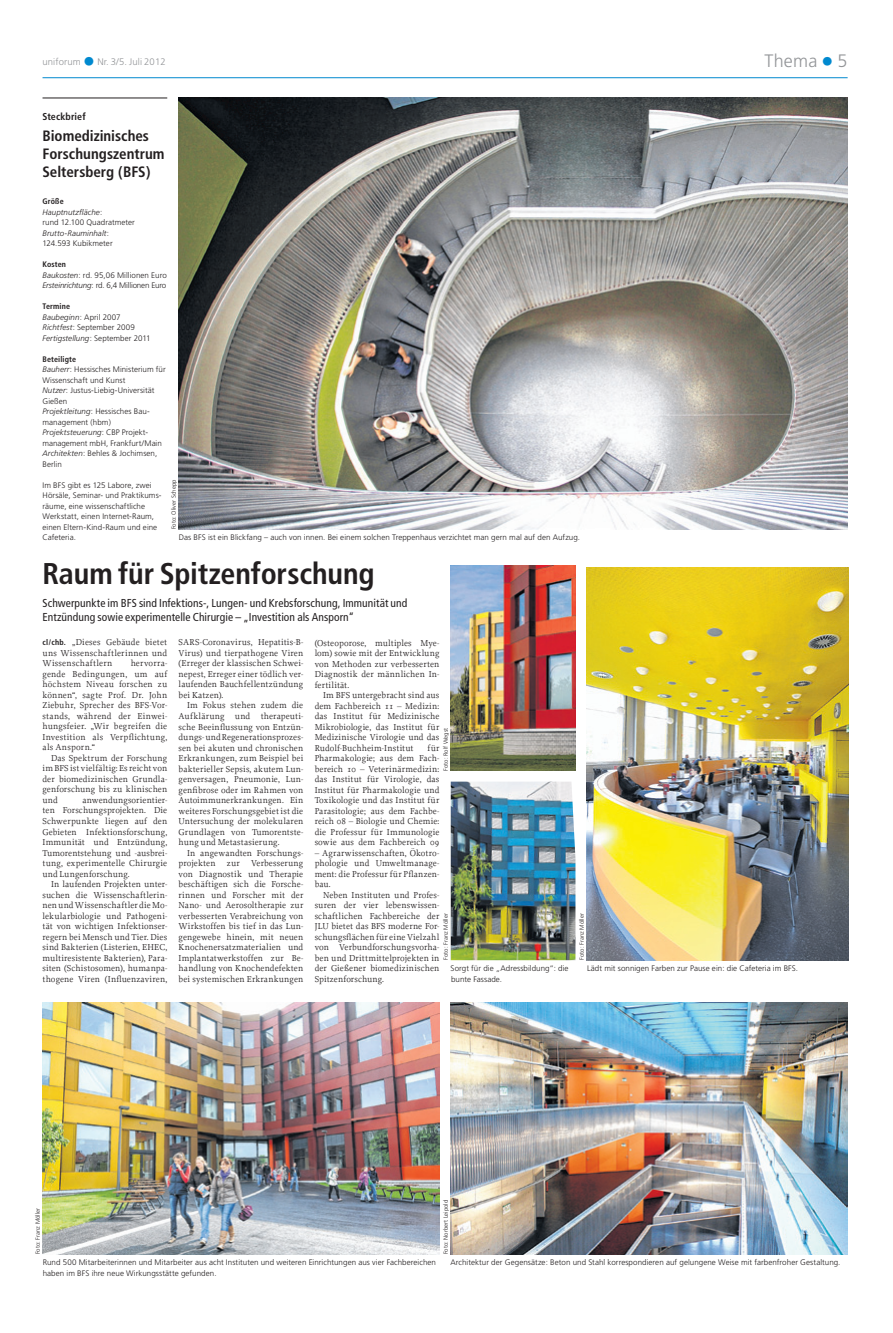
<style>
.page{position:relative;width:893px;height:1333px;background:#fff}
.page>*{position:absolute;margin:0;border:0;box-sizing:border-box;transform-origin:0 0}
.t1{font:700 condensed 30px "Frutiger";letter-spacing:-.005em;color:#231f20}
.t2{font:300 18px "Frutiger";letter-spacing:.01em;color:#939598}
.t3{font:700 condensed 15px/18px "Frutiger";color:#231f20}
.t4{font:condensed 11.5px/13.8px "Frutiger";letter-spacing:.01em;color:#231f20}
.t5{font:700 condensed 10px "Frutiger";letter-spacing:.01em;color:#231f20}
.t6{font:300 9.5px "Frutiger";letter-spacing:.01em;color:#939598}
.t7{font:9px/10.5px "Proforma";letter-spacing:.015em;color:#231f20;text-align:justify}
.t8{font:300 8px/10.5px "Frutiger";letter-spacing:.005em;color:#231f20}
.t9{font:300 6px "Frutiger";color:#231f20}
.s1{font-size:25px;color:#0089cf}
.s2{font-weight:700;font-stretch:condensed}
.s3{font-style:italic}
.s4{font-family:"Frutiger";font-weight:700;font-stretch:condensed;font-size:8px}
</style>
<div class="page">
<hr style="left:43px;top:77px;width:805px;height:1px;background:#0089cf">
<hr style="left:43px;top:98px;width:124px;height:1px;background:#231f20">
<img style="left:451px;top:781px;width:124px;height:179px">
<img style="left:451px;top:566px;width:125px;height:205px">
<img style="left:587px;top:567px;width:261px;height:393px">
<img style="left:43px;top:1002px;width:396px;height:252px">
<img style="left:451px;top:1002px;width:397px;height:252px">
<img style="left:179px;top:97px;width:669px;height:432px">
<p class="t6" style="left:43px;top:56px;width:125px">uniforum <span class="s1">•</span> Nr. 3/5. Juli 2012</p>
<h2 class="t2" style="left:765px;top:51px;width:85px">Thema <span class="s1">•</span> 5</h2>
<p class="t5" style="left:43px;top:111px;width:45px">Steckbrief</p>
<h3 class="t3" style="left:43px;top:127px;width:124px">Biomedizinisches<br>Forschungszentrum<br>Seltersberg (BFS)</h3>
<p class="t8" style="left:43px;top:196px;width:94px"><span class="s2">Größe<br></span><span class="s3">Hauptnutzfläche</span>:<br>rund 12.100 Quadratmeter<br><span class="s3">Brutto-Rauminhalt</span>:<br>124.593 Kubikmeter</p>
<p class="t8" style="left:43px;top:259px;width:126px"><span class="s2">Kosten<br></span><span class="s3">Baukosten</span>: rd. 95,06 Millionen Euro<br><span class="s3">Ersteinrichtung</span>: rd. 6,4 Millionen Euro</p>
<p class="t8" style="left:43px;top:301px;width:110px"><span class="s2">Termine<br></span><span class="s3">Baubeginn</span>: April 2007<br><span class="s3">Richtfest</span>: September 2009<br><span class="s3">Fertigstellung</span>: September 2011</p>
<p class="t8" style="left:43px;top:354px;width:125px"><span class="s2">Beteiligte<br></span><span class="s3">Bauherr</span>: Hessisches Ministerium für<br>Wissenschaft und Kunst<br><span class="s3">Nutzer</span>: Justus-Liebig-Universität<br>Gießen<br><span class="s3">Projektleitung</span>: Hessisches Bau&shy;management (hbm)<br><span class="s3">Projektsteuerung</span>: CBP Projekt&shy;management mbH, Frankfurt/Main<br><span class="s3">Architekten</span>: Behles &amp; Jochimsen,<br>Berlin</p>
<p class="t8" style="left:43px;top:480px;width:121px">Im BFS gibt es 125 Labore, zwei<br>Hörsäle, Seminar- und Praktikums&shy;räume, eine wissenschaftliche<br>Werkstatt, einen Internet-Raum, einen Eltern-Kind-Raum und eine<br>Cafeteria.</p>
<h1 class="t1" style="left:43px;top:555px;width:334px">Raum für Spitzenforschung</h1>
<p class="t4" style="left:43px;top:596px;width:366px">Schwerpunkte im BFS sind Infektions-, Lungen- und Krebsforschung, Immunität und<br>Entzündung sowie experimentelle Chirurgie – „Investition als Ansporn“</p>
<p class="t7" style="left:43px;top:637px;width:126px"><span class="s4">cl/chb.</span> „Dieses Gebäude bietet uns Wissenschaftlerinnen und Wissenschaftlern</p>
<p class="t9" style="left:170px;top:529px;width:51px;rotate:-90deg">Foto: Oliver Schepp</p>
<p class="t8" style="left:179px;top:532px;width:403px">Das BFS ist ein Blickfang – auch von innen. Bei einem solchen Treppenhaus verzichtet man gern mal auf den Aufzug.</p>
<p class="t7" style="left:315px;top:637px;width:126px">(Osteoporose, multiples Mye&shy;lom) sowie mit der Entwicklung von Methoden zur verbesserten Diagnostik der männlichen In&shy;fertilität.</p>
<p class="t7" style="left:315px;top:689px;width:126px;text-indent:9px">Im BFS untergebracht sind aus dem Fachbereich 11 – Medizin: das Institut für Medizinische Mikrobiologie, das Institut für Medizinische Virologie und das Rudolf-Buchheim-Institut</p>
<p class="t7" style="left:179px;top:637px;width:126px">SARS-Coronavirus, Hepatitis-B-Virus) und tierpathogene Viren (Erreger der klassischen Schwei&shy;nepest, Erreger einer tödlich ver&shy;laufenden Bauchfellentzündung bei Katzen).</p>
<p class="t7" style="left:179px;top:700px;width:126px;text-indent:9px">Im Fokus stehen zudem die Aufklärung und therapeuti&shy;sche Beeinflussung von Entzün&shy;dungs- und Regenerationsprozes&shy;sen bei akuten und chronischen Erkrankungen, zum Beispiel bei bakterieller Sepsis, akutem Lun&shy;genversagen, Pneumonie, Lun&shy;genfibrose oder im Rahmen von Autoimmunerkrankungen. Ein weiteres Forschungsgebiet ist die Untersuchung der molekularen Grundlagen von Tumorentste&shy;hung und Metastasierung.</p>
<p class="t7" style="left:179px;top:847px;width:126px;text-indent:9px">In angewandten Forschungs&shy;projekten</p>
<p class="t7" style="left:43px;top:658px;width:126px;text-indent:88px">hervorra&shy;gende Bedingungen, um auf höchstem Niveau forschen zu können“, sagte Prof. Dr. John Ziebuhr, Sprecher des BFS-Vor&shy;stands, während der Einwei&shy;hungsfeier. „Wir begreifen die Investition als Verpflichtung, als Ansporn.“</p>
<p class="t7" style="left:43px;top:752px;width:126px;text-indent:9px">Das Spektrum der Forschung im BFS ist vielfältig: Es reicht von der biomedizinischen Grundla&shy;genforschung bis zu klinischen und</p>
<p class="t9" style="left:442px;top:770px;width:44px;rotate:-90deg">Foto: Rolf Wegst</p>
<p class="t7" style="left:315px;top:742px;width:126px;text-indent:113px">für Pharmakologie; aus dem Fach&shy;bereich 10 – Veterinärmedizin: das Institut für Virologie, das Institut für Pharmakologie und Toxikologie und das Institut für Parasitologie; aus dem Fachbe&shy;reich 08 – Biologie und Chemie: die Professur für Immunologie sowie aus dem Fachbereich 09</p>
<p class="t7" style="left:315px;top:847px;width:126px">– Agrarwissenschaften, Ökotro&shy;phologie und Umweltmanage&shy;ment: die Professur für Pflanzen&shy;bau.</p>
<p class="t7" style="left:315px;top:889px;width:126px;text-indent:9px">Neben Instituten und Profes&shy;suren der vier lebenswissen&shy;schaftlichen Fachbereiche der JLU bietet das BFS moderne For&shy;schungsflächen für eine Vielzahl von Verbundforschungsvorha&shy;ben und Drittmittelprojekten in der Gießener biomedizinischen Spitzenforschung.</p>
<p class="t7" style="left:43px;top:794px;width:126px;text-indent:40px">anwendungsorientier&shy;ten Forschungsprojekten. Die Schwerpunkte liegen auf den Gebieten Infektionsforschung, Immunität und Entzündung, Tumorentstehung und -ausbrei&shy;tung, experimentelle Chirurgie und Lungenforschung.</p>
<p class="t7" style="left:43px;top:878px;width:126px;text-indent:9px">In laufenden Projekten unter&shy;suchen die Wissenschaftlerin&shy;nen und Wissenschaftler die Mo&shy;lekularbiologie und Pathogeni&shy;tät von wichtigen Infektionser&shy;regern bei Mensch und Tier. Dies sind Bakterien (Listerien, EHEC, multiresistente Bakterien), Para&shy;siten (Schistosomen), humanpa&shy;thogene Viren (Influenzaviren,</p>
<p class="t7" style="left:179px;top:857px;width:126px;text-indent:73px">Verbesserung von Diagnostik und Therapie beschäftigen sich die Forsche&shy;rinnen und Forscher mit der Nano- und Aerosoltherapie zur verbesserten Verabreichung von Wirkstoffen bis tief in das Lun&shy;gengewebe hinein, mit neuen Knochenersatzmaterialien und Implantatwerkstoffen zur Be&shy;handlung von Knochendefekten bei systemischen Erkrankungen</p>
<p class="t7" style="left:227px;top:857px;width:14px">zur</p>
<p class="t9" style="left:442px;top:959px;width:48px;rotate:-90deg">Foto: Franz Möller</p>
<p class="t9" style="left:578px;top:959px;width:48px;rotate:-90deg">Foto: Franz Möller</p>
<p class="t8" style="left:451px;top:963px;width:120px">Sorgt für die „Adressbildung“: die bunte Fassade.</p>
<p class="t8" style="left:587px;top:963px;width:213px">Lädt mit sonnigen Farben zur Pause ein: die Cafeteria im BFS.</p>
<p class="t9" style="left:34px;top:1254px;width:48px;rotate:-90deg">Foto: Franz Möller</p>
<p class="t9" style="left:442px;top:1254px;width:56px;rotate:-90deg">Foto: Norbert Leipold</p>
<p class="t8" style="left:43px;top:1257px;width:395px">Rund 500 Mitarbeiterinnen und Mitarbeiter aus acht Instituten und weiteren Einrichtungen aus vier Fachbereichen haben im BFS ihre neue Wirkungsstätte gefunden.</p>
<p class="t8" style="left:450px;top:1257px;width:392px">Architektur der Gegensätze: Beton und Stahl korrespondieren auf gelungene Weise mit farbenfroher Gestaltung.</p>
</div>
